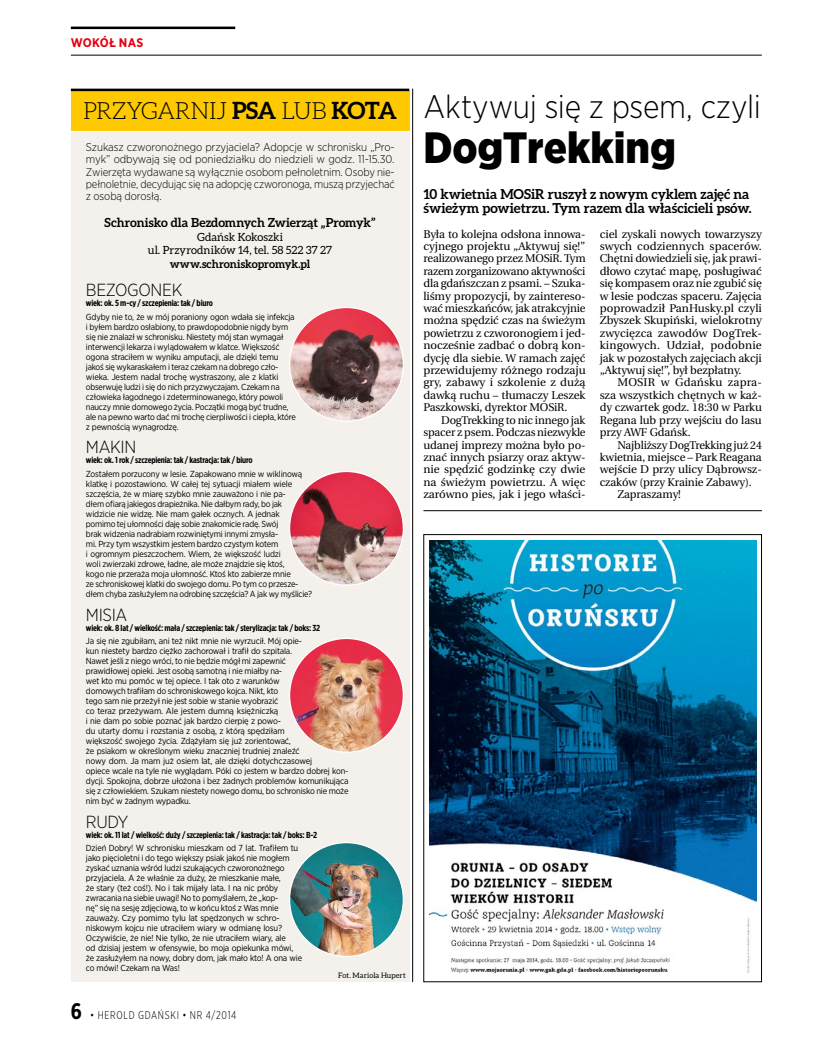
<style>
.page{position:relative;width:815px;height:1053px;background:#fff}
.page>*{position:absolute;margin:0;border:0;box-sizing:border-box;transform-origin:0 0}
.t1{font:900 43.75px "Gotham Narrow";letter-spacing:-.005em;color:#000}
.t2{font:300 32.5px "Gotham Narrow";letter-spacing:-.01em;color:#000}
.t3{font:300 23.75px "Aleo";letter-spacing:-.015em;color:#000}
.t4{font:300 17.5px "Gotham Narrow";letter-spacing:-.02em;color:#000}
.t5{font:700 13.75px/13.8px "Aleo";color:#000}
.t6{font:700 12.5px "Aleo";color:#000}
.t7{font:700 12.5px "Gotham Narrow";letter-spacing:.015em;color:#e3000f}
.t8{font:11.25px/12.4px "Heuristica";letter-spacing:-.01em;color:#000;text-align:justify}
.t9{font:300 11.25px/12.4px "Gotham Narrow";letter-spacing:-.015em;color:#000;text-align:justify}
.t10{font:11.25px/13.8px "Aleo";color:#000;text-align:center}
.t11{font:300 11.25px "Gotham X Narrow";letter-spacing:.06em;color:#000}
.t12{font:700 11.25px "Aleo";letter-spacing:-.005em;color:#000}
.t13{font:8.75px/10px "Gotham Narrow";letter-spacing:-.02em;color:#000}
.t14{font:700 8.75px "Gotham X Narrow";letter-spacing:-.02em;color:#000}
.t15{font:7.5px "Aleo";letter-spacing:.015em;color:#000}
.s1{font-weight:700}
.s2{font-weight:700;font-size:22.5px}
</style>
<div class="page">
<img style="left:429px;top:540px;width:327px;height:434px">
<div style="left:423px;top:534px;width:339px;height:447px;border:1px solid #000"></div>
<div style="left:71px;top:133px;width:338px;height:848px;background:#f4f1ec"></div>
<div style="left:71px;top:90px;width:338px;height:40px;background:#fec900"></div>
<hr style="left:71px;top:89px;width:338px;height:2px;background:#000">
<img style="left:290px;top:307px;width:113px;height:114px;border-radius:57px">
<img style="left:290px;top:471px;width:113px;height:114px;border-radius:57px">
<img style="left:290px;top:638px;width:113px;height:114px;border-radius:57px">
<img style="left:290px;top:842px;width:113px;height:114px;border-radius:57px">
<hr style="left:412px;top:89px;width:1px;height:892px;background:#000">
<hr style="left:423px;top:510px;width:339px;height:1px;background:#000">
<hr style="left:71px;top:27px;width:164px;height:2px;background:#000">
<hr style="left:71px;top:55px;width:691px;height:1px;background:#000">
<h3 class="t7" style="left:71px;top:34px;width:74px">WOKÓŁ NAS</h3>
<h3 class="t3" style="left:83px;top:98px;width:315px">PRZYGARNIJ <span class="s1">PSA</span> LUB <span class="s1">KOTA</span></h3>
<p class="t9" style="left:86px;top:140px;width:310px">Szukasz czworonożnego przyjaciela? Adopcje w schronisku „Pro&shy;myk” odbywają się od poniedziałku do niedzieli w godz. 11-15.30.<br>Zwierzęta wydawane są wyłącznie osobom pełnoletnim. Osoby nie&shy;pełnoletnie, decydując się na adopcję czworonoga, muszą przyjechać z osobą dorosłą.</p>
<h3 class="t6" style="left:105px;top:215px;width:272px">Schronisko dla Bezdomnych Zwierząt „Promyk”</h3>
<p class="t10" style="left:148px;top:229px;width:186px">Gdańsk Kokoszki<br>ul. Przyrodników 14, tel. 58 522 37 27</p>
<p class="t12" style="left:170px;top:257px;width:142px">www.schroniskopromyk.pl</p>
<h3 class="t4" style="left:86px;top:279px;width:98px">BEZOGONEK</h3>
<p class="t14" style="left:86px;top:298px;width:129px">wiek: ok. 5 m-cy / szczepienia: tak / biuro</p>
<p class="t13" style="left:86px;top:311px;width:212px">Gdyby nie to, że w mój poraniony ogon wdała się infekcja i byłem bardzo osłabiony, to prawdopodobnie nigdy bym się nie znalazł w schronisku. Niestety mój stan wymagał interwencji lekarza i wylądowałem w klatce. Większość ogona straciłem w wyniku amputacji, ale dzięki temu jakoś się wykaraskałem i teraz czekam na dobrego czło&shy;wieka. Jestem nadal trochę wystraszony, ale z klatki obserwuję ludzi i się do nich przyzwyczajam. Czekam na człowieka łagodnego i zdeterminowanego, który powoli nauczy mnie domowego życia. Początki mogą być trudne, ale na pewno warto dać mi trochę cierpliwości i ciepła, które z pewnością wynagrodzę.</p>
<h3 class="t4" style="left:86px;top:436px;width:52px">MAKIN</h3>
<p class="t14" style="left:86px;top:455px;width:168px">wiek: ok. 1 rok / szczepienia: tak / kastracja: tak / biuro</p>
<p class="t13" style="left:86px;top:468px;width:228px">Zostałem porzucony w lesie. Zapakowano mnie w wiklinową klatkę i pozostawiono. W całej tej sytuacji miałem wiele szczęścia, że w miarę szybko mnie zauważono i nie pa-<br>dłem ofiarą jakiegos drapieżnika. Nie dałbym rady, bo jak widzicie nie widzę. Nie mam gałek ocznych. A jednak<br>pomimo tej ułomności daję sobie znakomicie radę. Swój<br>brak widzenia nadrabiam rozwiniętymi innymi zmysła-<br>mi. Przy tym wszystkim jestem bardzo czystym kotem<br>i ogromnym pieszczochem. Wiem, że większość ludzi<br>woli zwierzaki zdrowe, ładne, ale może znajdzie się ktoś,<br>kogo nie przeraża moja ułomność. Ktoś kto zabierze mnie<br>ze schroniskowej klatki do swojego domu. Po tym co przesze&shy;dłem chyba zasłużyłem na odrobinę szczęścia? A jak wy myślicie?</p>
<h3 class="t4" style="left:86px;top:603px;width:43px">MISIA</h3>
<p class="t14" style="left:86px;top:622px;width:236px">wiek: ok. 8 lat / wielkość: mała / szczepienia: tak / sterylizacja: tak / boks: 32</p>
<p class="t13" style="left:86px;top:636px;width:264px">Ja się nie zgubiłam, ani też nikt mnie nie wyrzucił. Mój opie-<br>kun niestety bardzo ciężko zachorował i trafił do szpitala.<br>Nawet jeśli z niego wróci, to nie będzie mógł mi zapewnić<br>prawidłowej opieki. Jest osobą samotną i nie miałby na-<br>wet kto mu pomóc w tej opiece. I tak oto z warunków<br>domowych trafiłam do schroniskowego kojca. Nikt, kto<br>tego sam nie przeżył nie jest sobie w stanie wyobrazić<br>co teraz przeżywam. Ale jestem dumną księżniczką<br>i nie dam po sobie poznać jak bardzo cierpię z powo-<br>du utarty domu i rozstania z osobą, z którą spędziłam<br>większość swojego życia. Zdążyłam się już zorientować,<br>że psiakom w określonym wieku znaczniej trudniej znaleźć<br>nowy dom. Ja mam już osiem lat, ale dzięki dotychczasowej<br>opiece wcale na tyle nie wyglądam. Póki co jestem w bardzo dobrej kon&shy;dycji. Spokojna, dobrze ułożona i bez żadnych problemów komunikująca się z człowiekiem. Szukam niestety nowego domu, bo schronisko nie może nim być w żadnym wypadku.</p>
<h3 class="t4" style="left:86px;top:810px;width:44px">RUDY</h3>
<p class="t14" style="left:86px;top:829px;width:233px">wiek: ok. 11 lat / wielkość: duży / szczepienia: tak / kastracja: tak / boks: B-2</p>
<p class="t13" style="left:86px;top:843px;width:218px">Dzień Dobry! W schronisku mieszkam od 7 lat. Trafiłem tu jako pięcioletni i do tego większy psiak jakoś nie mogłem zyskać uznania wśród ludzi szukających czworonożnego przyjaciela. A że właśnie za duży, że mieszkanie małe,<br>że stary (też coś!). No i tak mijały lata. I na nic próby zwracania na siebie uwagi! No to pomyślałem, że „kop-<br>nę” się na sesję zdjęciową, to w końcu ktoś z Was mnie zauważy. Czy pomimo tylu lat spędzonych w schro&shy;niskowym kojcu nie utraciłem wiary w odmianę losu?<br>Oczywiście, że nie! Nie tylko, że nie utraciłem wiary, ale<br>od dzisiaj jestem w ofensywie, bo moja opiekunka mówi, że zasłużyłem na nowy, dobry dom, jak mało kto! A ona wie co mówi! Czekam na Was!</p>
<p class="t15" style="left:338px;top:971px;width:69px">Fot. Mariola Hupert</p>
<p class="t11" style="left:71px;top:1008px;width:167px"><span class="s2">6</span> • HEROLD GDAŃSKI • NR 4/2014</p>
<h2 class="t2" style="left:423px;top:86px;width:339px">Aktywuj się z psem, czyli</h2>
<h1 class="t1" style="left:423px;top:118px;width:254px">DogTrekking</h1>
<h3 class="t5" style="left:423px;top:187px;width:330px">10 kwietnia MOSiR ruszył z nowym cyklem zajęć na świeżym powietrzu. Tym razem dla właścicieli psów.</h3>
<p class="t8" style="left:600px;top:227px;width:164px">ciel zyskali nowych towarzyszy swych codziennych spacerów.<br>Chętni dowiedzieli się, jak prawi&shy;dłowo czytać mapę, posługiwać się kompasem oraz nie zgubić się w lesie podczas spaceru. Zajęcia poprowadził PanHusky.pl czyli Zbyszek Skupiński, wielokrotny zwycięzca zawodów DogTrek&shy;kingowych. Udział, podobnie jak w pozostałych zajęciach akcji „Aktywuj się!”, był bezpłatny.</p>
<p class="t8" style="left:600px;top:376px;width:164px;text-indent:18px">MOSIR w Gdańsku zapra&shy;sza wszystkich chętnych w każ&shy;dy czwartek godz. 18:30 w Parku Regana lub przy wejściu do lasu przy AWF Gdańsk.</p>
<p class="t8" style="left:617px;top:438px;width:146px">Najbliższy DogTrekking już 24</p>
<p class="t8" style="left:600px;top:451px;width:164px">kwietnia, miejsce – Park Reagana</p>
<p class="t8" style="left:600px;top:463px;width:164px">wejście D przy ulicy Dąbrowsz-</p>
<p class="t8" style="left:600px;top:476px;width:154px">czaków (przy Krainie Zabawy).</p>
<p class="t8" style="left:617px;top:488px;width:65px">Zapraszamy!</p>
<p class="t8" style="left:423px;top:227px;width:164px">Była to kolejna odsłona innowa&shy;cyjnego projektu „Aktywuj się!” realizowanego przez MOSiR. Tym razem zorganizowano aktywności dla gdańszczan z psami. – Szuka&shy;liśmy propozycji, by zaintereso&shy;wać mieszkańców, jak atrakcyjnie można spędzić czas na świeżym powietrzu z czworonogiem i jed&shy;nocześnie zadbać o dobrą kon&shy;dycję dla siebie. W ramach zajęć przewidujemy różnego rodzaju gry, zabawy i szkolenie z dużą dawką ruchu – tłumaczy Leszek Paszkowski, dyrektor MOSiR.</p>
<p class="t8" style="left:423px;top:414px;width:164px;text-indent:18px">DogTrekking to nic innego jak spacer z psem. Podczas niezwykle udanej imprezy można było po&shy;znać innych psiarzy oraz aktyw&shy;nie spędzić godzinkę czy dwie na świeżym powietrzu. A więc zarówno pies, jak i jego właści-</p>
</div>
